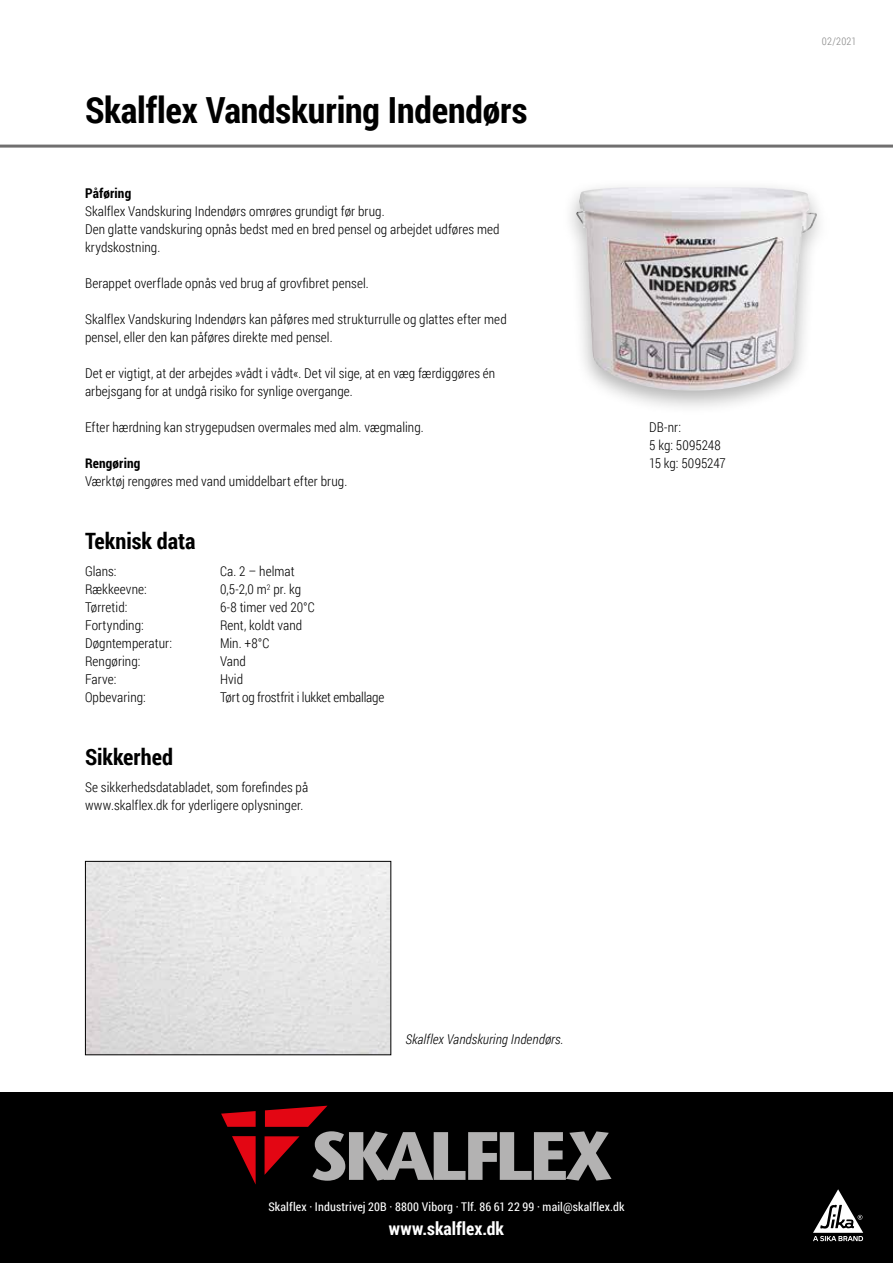
<style>
.page{position:relative;width:893px;height:1263px;background:#fff}
.page>*{position:absolute;margin:0;border:0;box-sizing:border-box;transform-origin:0 0}
.t1{font:700 36px "Roboto Condensed";letter-spacing:-.005em;color:#000}
.t2{font:700 22.5px "Roboto Condensed";color:#000}
.t3{font:700 18px "Roboto Condensed";color:#fff}
.t4{font:300 13.5px/18px "Roboto Condensed";letter-spacing:.005em;color:#000}
.t5{font:italic 300 13.5px "Roboto Condensed";letter-spacing:.005em;color:#000}
.t6{font:700 13.5px "Roboto Condensed";letter-spacing:.01em;color:#000}
.t7{font:12px "Roboto Condensed";letter-spacing:.015em;color:#fff}
.t8{font:300 10.5px "Roboto Condensed";letter-spacing:.02em;color:#878787}
</style>
<div class="page">
<div style="left:560px;top:178px;width:273px;height:238px;background:#000;opacity:.3"></div>
<img style="left:575px;top:188px;width:243px;height:203px">
<img style="left:87px;top:863px;width:302px;height:190px">
<div style="left:85px;top:861px;width:306px;height:194px;border:1px solid #000"></div>
<div style="left:0;top:1093px;width:893px;height:170px;background:#000"></div>
<svg style="left:221px;top:1111px;width:35px;height:16px"></svg>
<svg style="left:232px;top:1136px;width:24px;height:48px"></svg>
<svg style="left:265px;top:1106px;width:346px;height:75px"></svg>
<svg style="left:813px;top:1189px;width:50px;height:52px"></svg>
<hr style="left:0;top:145px;width:893px;height:3px;background:#706f6f">
<h1 class="t1" style="left:85px;top:85px;width:444px">Skalflex Vandskuring Indendørs</h1>
<p class="t6" style="left:85px;top:184px;width:48px">Påføring</p>
<p class="t4" style="left:85px;top:202px;width:416px">Skalflex Vandskuring Indendørs omrøres grundigt før brug.<br>Den glatte vandskuring opnås bedst med en bred pensel og arbejdet udføres med krydskostning.</p>
<p class="t4" style="left:85px;top:274px;width:285px">Berappet overflade opnås ved brug af grovfibret pensel.</p>
<p class="t4" style="left:85px;top:310px;width:423px">Skalflex Vandskuring Indendørs kan påføres med strukturrulle og glattes efter med pensel, eller den kan påføres direkte med pensel.</p>
<p class="t4" style="left:85px;top:364px;width:412px">Det er vigtigt, at der arbejdes »vådt i vådt«. Det vil sige, at en væg færdiggøres én arbejsgang for at undgå risiko for synlige overgange.</p>
<p class="t4" style="left:85px;top:418px;width:340px">Efter hærdning kan strygepudsen overmales med alm. vægmaling.</p>
<p class="t6" style="left:85px;top:454px;width:57px">Rengøring</p>
<p class="t4" style="left:85px;top:472px;width:264px">Værktøj rengøres med vand umiddelbart efter brug.</p>
<h2 class="t2" style="left:85px;top:525px;width:112px">Teknisk data</h2>
<p class="t4" style="left:85px;top:562px;width:33px">Glans:</p>
<p class="t4" style="left:220px;top:562px;width:76px">Ca. 2 – helmat</p>
<p class="t4" style="left:85px;top:580px;width:63px">Rækkeevne:</p>
<p class="t4" style="left:220px;top:580px;width:83px">0,5-2,0 m<sup>2</sup> pr. kg</p>
<p class="t4" style="left:85px;top:598px;width:44px">Tørretid:</p>
<p class="t4" style="left:220px;top:598px;width:96px">6-8 timer ved 20°C</p>
<p class="t4" style="left:85px;top:616px;width:60px">Fortynding:</p>
<p class="t4" style="left:220px;top:616px;width:84px">Rent, koldt vand</p>
<p class="t4" style="left:85px;top:634px;width:88px">Døgntemperatur:</p>
<p class="t4" style="left:220px;top:634px;width:51px">Min. +8°C</p>
<p class="t4" style="left:85px;top:652px;width:57px">Rengøring:</p>
<p class="t4" style="left:220px;top:652px;width:27px">Vand</p>
<p class="t4" style="left:85px;top:670px;width:33px">Farve:</p>
<p class="t4" style="left:220px;top:670px;width:25px">Hvid</p>
<p class="t4" style="left:85px;top:688px;width:62px">Opbevaring:</p>
<p class="t4" style="left:220px;top:688px;width:166px">Tørt og frostfrit i lukket emballage</p>
<h2 class="t2" style="left:85px;top:741px;width:89px">Sikkerhed</h2>
<p class="t4" style="left:85px;top:778px;width:225px">Se sikkerhedsdatabladet, som forefindes på www.skalflex.dk for yderligere oplysninger.</p>
<p class="t4" style="left:649px;top:418px;width:78px">DB-nr:<br>5 kg: 5095248<br>15 kg: 5095247</p>
<p class="t5" style="left:405px;top:1030px;width:160px">Skalflex Vandskuring Indendørs.</p>
<p class="t7" style="left:268px;top:1198px;width:358px">Skalflex · Industrivej 20B · 8800 Viborg · Tlf. 86 61 22 99 · mail@skalflex.dk</p>
<h3 class="t3" style="left:389px;top:1215px;width:117px">www.skalflex.dk</h3>
<p class="t8" style="left:822px;top:34px;width:36px">02/2021</p>
</div>
